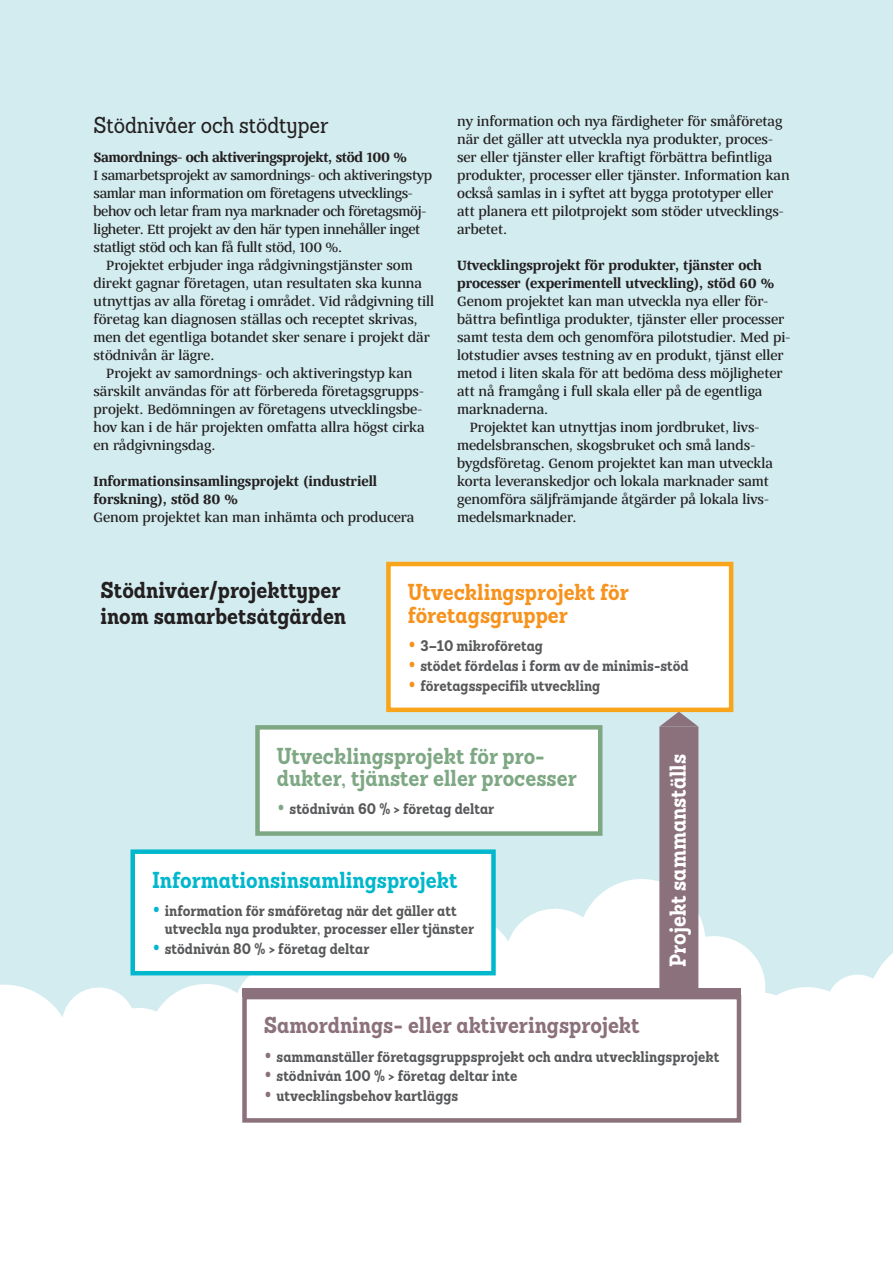
<style>
.page{position:relative;width:893px;height:1263px;background:#fff}
.page>*{position:absolute;margin:0;border:0;box-sizing:border-box;transform-origin:0 0}
.otsikko{font:700 condensed 22.5px/22.5px "Sanchez";color:#7ea884}
.väliotsikko{font:700 condensed 22.5px/25.5px "Sanchez";color:#231f20}
.otsikko-2{font:700 condensed 22.5px/22.5px "Sanchez";color:#f7931d}
.otsikko-3{font:700 condensed 22.5px "Sanchez";color:#8b717b}
.otsikko-4{font:700 condensed 22.5px "Sanchez";color:#00b7cc}
.väliotsikko-2{font:22.5px "Sanchez Condensed";color:#231f20}
.otsikko-5{font:700 condensed 22.5px "Sanchez";color:#fff}
.Paragraph_Style_1{font:700 condensed 15px/18px "Sanchez";color:#57585a}
.leipis_sis{font:500 14.25px/18px "Bandera Text";color:#231f20}
.leipis{font:500 14.25px/18px "Bandera Text";color:#231f20}
.leipis-2{font:500 14.25px/18px "Bandera Text";letter-spacing:-.02em;color:#231f20}
.leipis-3{font:700 14.25px/18px "Bandera Text";color:#231f20}
.leipis-4{font:700 14.25px "Bandera Text";letter-spacing:-.02em;color:#231f20}
.s1{font-size:28.5px;color:#f7931d}
.s2{font-size:28.5px;color:#7ea884}
.s3{font-size:28.5px;color:#00b7cc}
.s4{font-size:28.5px;color:#8b717b}
</style>
<div class="page">
<div style="left:0;top:0;width:893px;height:1033px;background:#d2ecef"></div>
<svg style="left:0;top:876px;width:841px;height:157px"></svg>
<svg style="left:841px;top:953px;width:52px;height:80px"></svg>
<svg style="left:386px;top:561px;width:348px;height:152px;background:#fdf7eb"></svg>
<svg style="left:255px;top:725px;width:348px;height:111px;background:#f1f5f2"></svg>
<svg style="left:128px;top:849px;width:370px;height:129px;background:#e6f8fa"></svg>
<svg style="left:240px;top:992px;width:503px;height:131px"></svg>
<div style="left:242px;top:988px;width:499px;height:8px;background:#8b717b"></div>
<svg style="left:659px;top:712px;width:39px;height:15px"></svg>
<div style="left:659px;top:727px;width:39px;height:270px;background:#8b717b"></div>
<p class="väliotsikko-2" style="left:94px;top:110px;width:236px">Stödnivåer och stödtyper</p>
<p class="leipis-4" style="left:94px;top:148px;width:315px">Samordnings- och aktiveringsprojekt, stöd 100 %</p>
<p class="leipis-2" style="left:94px;top:166px;width:340px">I samarbetsprojekt av samordnings- och aktiveringstyp samlar man information om företagens utvecklings&shy;behov och letar fram nya marknader och företagsmöj&shy;ligheter. Ett projekt av den här typen innehåller inget statligt stöd och kan få fullt stöd, 100 %.</p>
<p class="leipis_sis" style="left:94px;top:256px;width:342px;text-indent:13px">Projektet erbjuder inga rådgivningstjänster som direkt gagnar företagen, utan resultaten ska kunna utnyttjas av alla företag i området. Vid rådgivning till företag kan diagnosen ställas och receptet skrivas, men det egentliga botandet sker senare i projekt där stödnivån är lägre.</p>
<p class="leipis_sis" style="left:94px;top:364px;width:333px;text-indent:13px">Projekt av samordnings- och aktiveringstyp kan särskilt användas för att förbereda företagsgrupps&shy;projekt. Bedömningen av företagens utvecklingsbe&shy;hov kan i de här projekten omfatta allra högst cirka en rådgivningsdag.</p>
<p class="leipis-3" style="left:94px;top:472px;width:285px">Informationsinsamlingsprojekt (industriell forskning), stöd 80 %</p>
<p class="leipis" style="left:94px;top:508px;width:322px">Genom projektet kan man inhämta och producera</p>
<p class="leipis" style="left:457px;top:112px;width:334px">ny information och nya färdigheter för småföretag när det gäller att utveckla nya produkter, proces&shy;ser eller tjänster eller kraftigt förbättra befintliga produkter, processer eller tjänster. Information kan också samlas in i syftet att bygga prototyper eller att planera ett pilotprojekt som stöder utvecklings&shy;arbetet.</p>
<p class="leipis-3" style="left:457px;top:256px;width:319px">Utvecklingsprojekt för produkter, tjänster och processer (experimentell utveckling), stöd 60 %</p>
<p class="leipis" style="left:457px;top:292px;width:335px">Genom projektet kan man utveckla nya eller för&shy;bättra befintliga produkter, tjänster eller processer samt testa dem och genomföra pilotstudier. Med pi&shy;lotstudier avses testning av en produkt, tjänst eller metod i liten skala för att bedöma dess möjligheter att nå framgång i full skala eller på de egentliga marknaderna.</p>
<p class="leipis_sis" style="left:457px;top:418px;width:317px;text-indent:13px">Projektet kan utnyttjas inom jordbruket, livs&shy;medelsbranschen, skogsbruket och små lands&shy;bygdsföretag. Genom projektet kan man utveckla korta leveranskedjor och lokala marknader samt genomföra säljfrämjande åtgärder på lokala livs&shy;medelsmarknader.</p>
<p class="väliotsikko" style="left:100px;top:577px;width:247px">Stödnivåer/projekttyper inom samarbetsåtgärden</p>
<p class="otsikko-2" style="left:408px;top:581px;width:223px">Utvecklingsprojekt för företagsgrupper</p>
<p class="Paragraph_Style_1" style="left:408px;top:636px;width:137px"><span class="s1">•</span> 3–10 mikroföretag</p>
<p class="Paragraph_Style_1" style="left:408px;top:656px;width:283px"><span class="s1">•</span> stödet fördelas i form av de minimis-stöd</p>
<p class="Paragraph_Style_1" style="left:408px;top:676px;width:194px"><span class="s1">•</span> företagsspecifik utveckling</p>
<p class="otsikko" style="left:277px;top:744px;width:301px">Utvecklingsprojekt för pro&shy;dukter, tjänster eller processer</p>
<p class="Paragraph_Style_1" style="left:277px;top:800px;width:219px"><span class="s2">•</span> stödnivån 60 % &gt; företag deltar</p>
<p class="otsikko-4" style="left:152px;top:864px;width:307px">Informationsinsamlingsprojekt</p>
<p class="Paragraph_Style_1" style="left:165px;top:902px;width:311px;text-indent:-13px"><span class="s3">•</span> information för småföretag när det gäller att utveckla nya produkter, processer eller tjänster</p>
<p class="Paragraph_Style_1" style="left:152px;top:939px;width:219px"><span class="s3">•</span> stödnivån 80 % &gt; företag deltar</p>
<p class="otsikko-5" style="left:662px;top:967px;width:214px;rotate:-90deg">Projekt sammanställs</p>
<p class="otsikko-3" style="left:264px;top:1010px;width:377px">Samordnings- eller aktiveringsprojekt</p>
<p class="Paragraph_Style_1" style="left:264px;top:1047px;width:457px"><span class="s4">•</span> sammanställer företagsgruppsprojekt och andra utvecklingsprojekt</p>
<p class="Paragraph_Style_1" style="left:264px;top:1067px;width:255px"><span class="s4">•</span> stödnivån 100 % &gt; företag deltar inte</p>
<p class="Paragraph_Style_1" style="left:264px;top:1087px;width:196px"><span class="s4">•</span> utvecklingsbehov kartläggs</p>
</div>
